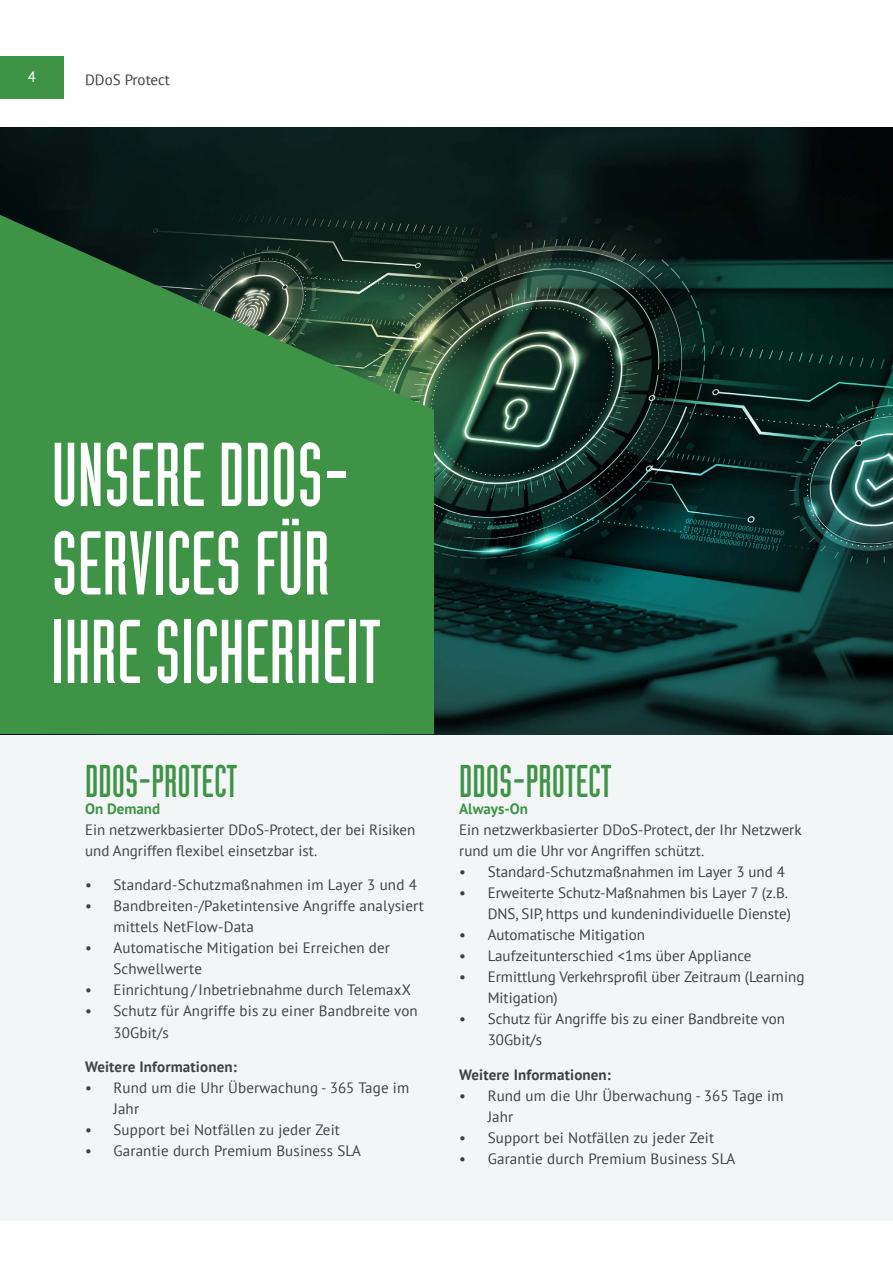
<style>
.page{position:relative;width:893px;height:1263px;background:#fff}
.page>*{position:absolute;margin:0;border:0;box-sizing:border-box;transform-origin:0 0}
.t1{font:88.5px/88.5px "Industria LT Pro Solid";color:#fff}
.t2{font:45px "Industria LT Pro Solid";color:#3e9347}
.t3{font:15px/21px "PT Sans";letter-spacing:.01em;color:#424243}
.t4{font:15px/21px "PT Sans";color:#414042}
.t5{font:700 15px "PT Sans";letter-spacing:.01em;color:#424243}
.t6{font:700 15px "PT Sans";letter-spacing:.01em;color:#414042}
.t7{font:700 15px "PT Sans";color:#3e9347}
.t8{font:15px "PT Sans";color:#fff}
</style>
<div class="page">
<div style="left:0;top:128px;width:893px;height:1092px;background:#f2f6f6"></div>
<img style="left:0;top:128px;width:893px;height:606px">
<svg style="left:0;top:215px;width:434px;height:519px;background:#3a8342"></svg>
<div style="left:0;top:56px;width:64px;height:42px;background:#3f9347"></div>
<p class="t8" style="left:28px;top:67px;width:10px">4</p>
<p class="t4" style="left:85px;top:69px;width:86px">DDoS Protect</p>
<h1 class="t1" style="left:51px;top:437px;width:331px">UNSERE DDOS-<br>SERVICES FÜR<br>IHRE SICHERHEIT</h1>
<h2 class="t2" style="left:85px;top:757px;width:154px">DDOS-PROTECT</h2>
<p class="t7" style="left:85px;top:799px;width:77px">On Demand</p>
<p class="t3" style="left:85px;top:819px;width:332px">Ein netzwerkbasierter DDoS-Protect, der bei Risiken und Angriffen flexibel einsetzbar ist.</p>
<p class="t3" style="left:85px;top:874px;width:333px">• Standard-Schutzmaßnahmen im Layer 3 und 4</p>
<p class="t3" style="left:114px;top:895px;width:312px;text-indent:-28px">• Bandbreiten-/Paketintensive Angriffe analysiert mittels NetFlow-Data</p>
<p class="t3" style="left:114px;top:937px;width:278px;text-indent:-28px">• Automatische Mitigation bei Erreichen der<br>Schwellwerte</p>
<p class="t3" style="left:85px;top:979px;width:327px">• Einrichtung /Inbetriebnahme durch TelemaxX</p>
<p class="t3" style="left:114px;top:1000px;width:306px;text-indent:-28px">• Schutz für Angriffe bis zu einer Bandbreite von<br>30Gbit/s</p>
<p class="t5" style="left:85px;top:1057px;width:153px">Weitere Informationen:</p>
<p class="t3" style="left:114px;top:1077px;width:297px;text-indent:-28px">• Rund um die Uhr Überwachung - 365 Tage im<br>Jahr</p>
<p class="t3" style="left:85px;top:1119px;width:256px">• Support bei Notfällen zu jeder Zeit</p>
<p class="t3" style="left:85px;top:1140px;width:277px">• Garantie durch Premium Business SLA</p>
<h2 class="t2" style="left:459px;top:757px;width:154px">DDOS-PROTECT</h2>
<p class="t7" style="left:459px;top:799px;width:70px">Always-On</p>
<p class="t3" style="left:459px;top:819px;width:344px">Ein netzwerkbasierter DDoS-Protect, der Ihr Netzwerk rund um die Uhr vor Angriffen schützt.</p>
<p class="t4" style="left:459px;top:861px;width:327px">• Standard-Schutzmaßnahmen im Layer 3 und 4</p>
<p class="t4" style="left:459px;top:882px;width:333px;text-align:right">• Erweiterte Schutz-Maßnahmen bis Layer 7 (z.B.<br>DNS, SIP, https und kundenindividuelle Dienste)</p>
<p class="t4" style="left:459px;top:924px;width:187px">• Automatische Mitigation</p>
<p class="t4" style="left:459px;top:945px;width:294px">• Laufzeitunterschied &lt;1ms über Appliance</p>
<p class="t4" style="left:488px;top:966px;width:318px;text-indent:-28px">• Ermittlung Verkehrsprofil über Zeitraum (Learning<br>Mitigation)</p>
<p class="t4" style="left:488px;top:1008px;width:299px;text-indent:-28px">• Schutz für Angriffe bis zu einer Bandbreite von<br>30Gbit/s</p>
<p class="t6" style="left:459px;top:1064px;width:153px">Weitere Informationen:</p>
<p class="t4" style="left:488px;top:1084px;width:297px;text-indent:-28px">• Rund um die Uhr Überwachung - 365 Tage im<br>Jahr</p>
<p class="t4" style="left:459px;top:1126px;width:256px">• Support bei Notfällen zu jeder Zeit</p>
<p class="t4" style="left:459px;top:1147px;width:277px">• Garantie durch Premium Business SLA</p>
</div>
